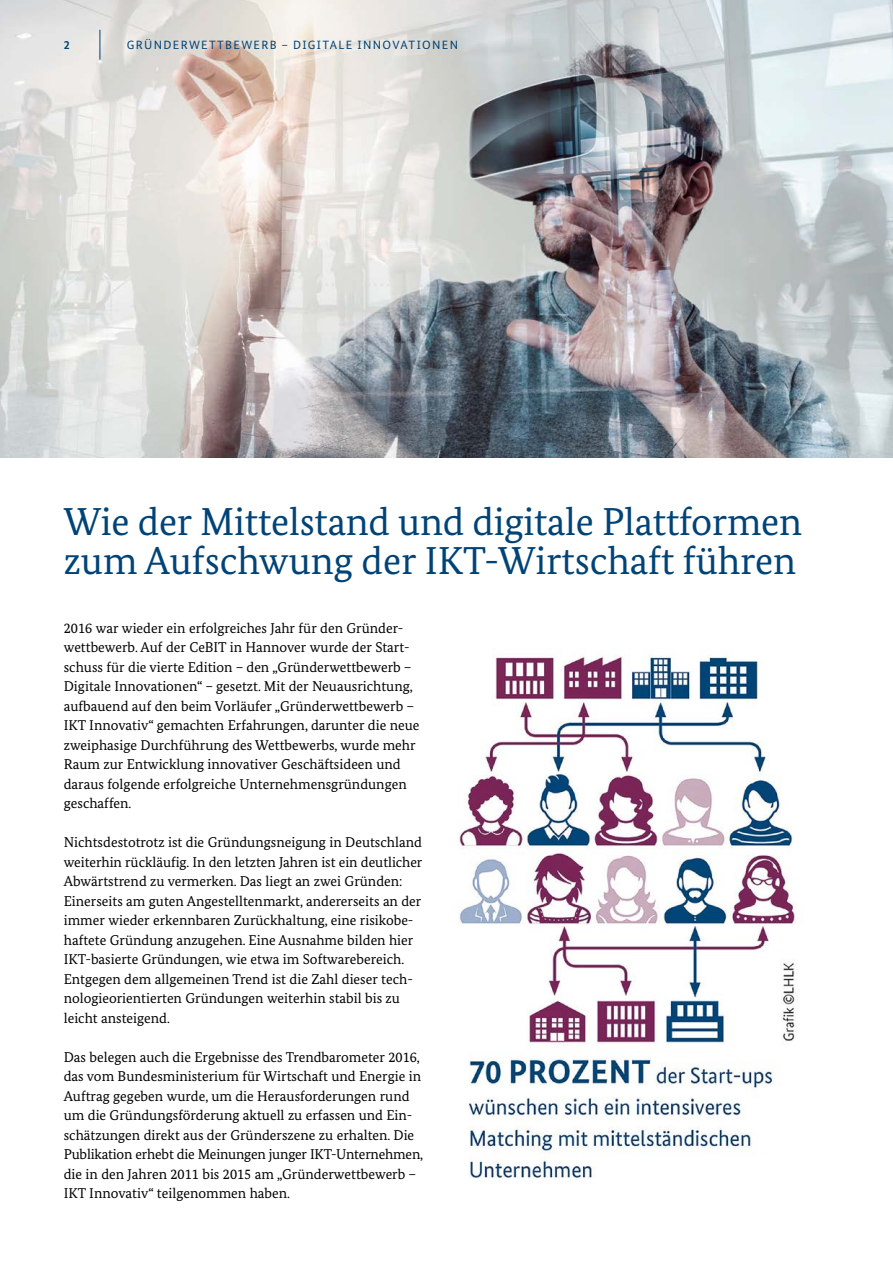
<style>
.page{position:relative;width:893px;height:1263px;background:#fff}
.page>*{position:absolute;margin:0;border:0;box-sizing:border-box;transform-origin:0 0}
.t1{font:39px/39px "Bundes Serif";letter-spacing:-.005em;color:#004377}
.t2{font:14.25px/19.5px "Bundes Serif";color:#000}
.t3{font:12px "Bundes Sans";letter-spacing:.11em;color:#004377}
.t4{font:700 12px "Bundes Sans";color:#004377}
</style>
<div class="page">
<img style="left:0;top:0;width:893px;height:457px">
<hr style="left:100px;top:30px;width:1px;height:30px;background:#004377">
<img style="left:458px;top:648px;width:337px;height:530px">
<p class="t4" style="left:64px;top:37px;width:7px">2</p>
<p class="t3" style="left:127px;top:37px;width:333px">GRÜNDERWETTBEWERB – DIGITALE INNOVATIONEN</p>
<h2 class="t1" style="left:64px;top:502px;width:740px">Wie der Mittelstand und digitale Plattformen zum Aufschwung der IKT-Wirtschaft führen</h2>
<p class="t2" style="left:64px;top:618px;width:357px">2016 war wieder ein erfolgreiches Jahr für den Gründer&shy;wettbewerb. Auf der CeBIT in Hannover wurde der Start&shy;schuss für die vierte Edition – den „Gründerwettbewerb – Digitale Innovationen“ – gesetzt. Mit der Neuausrichtung, aufbauend auf den beim Vorläufer „Gründerwettbewerb – IKT Innovativ“ gemachten Erfahrungen, darunter die neue zweiphasige Durchführung des Wettbewerbs, wurde mehr Raum zur Entwicklung innovativer Geschäftsideen und daraus folgende erfolgreiche Unternehmensgründungen geschaffen.</p>
<p class="t2" style="left:64px;top:833px;width:360px">Nichtsdestotrotz ist die Gründungsneigung in Deutschland weiterhin rückläufig. In den letzten Jahren ist ein deutlicher Abwärtstrend zu vermerken. Das liegt an zwei Gründen:<br>Einerseits am guten Angestelltenmarkt, andererseits an der immer wieder erkennbaren Zurückhaltung, eine risikobe&shy;haftete Gründung anzugehen. Eine Ausnahme bilden hier IKT-basierte Gründungen, wie etwa im Softwarebereich.<br>Entgegen dem allgemeinen Trend ist die Zahl dieser tech&shy;nologieorientierten Gründungen weiterhin stabil bis zu leicht ansteigend.</p>
<p class="t2" style="left:64px;top:1047px;width:361px">Das belegen auch die Ergebnisse des Trendbarometer 2016, das vom Bundesministerium für Wirtschaft und Energie in Auftrag gegeben wurde, um die Herausforderungen rund um die Gründungsförderung aktuell zu erfassen und Ein&shy;schätzungen direkt aus der Gründerszene zu erhalten. Die Publikation erhebt die Meinungen junger IKT-Unternehmen, die in den Jahren 2011 bis 2015 am „Gründerwettbewerb – IKT Innovativ“ teilgenommen haben.</p>
</div>
